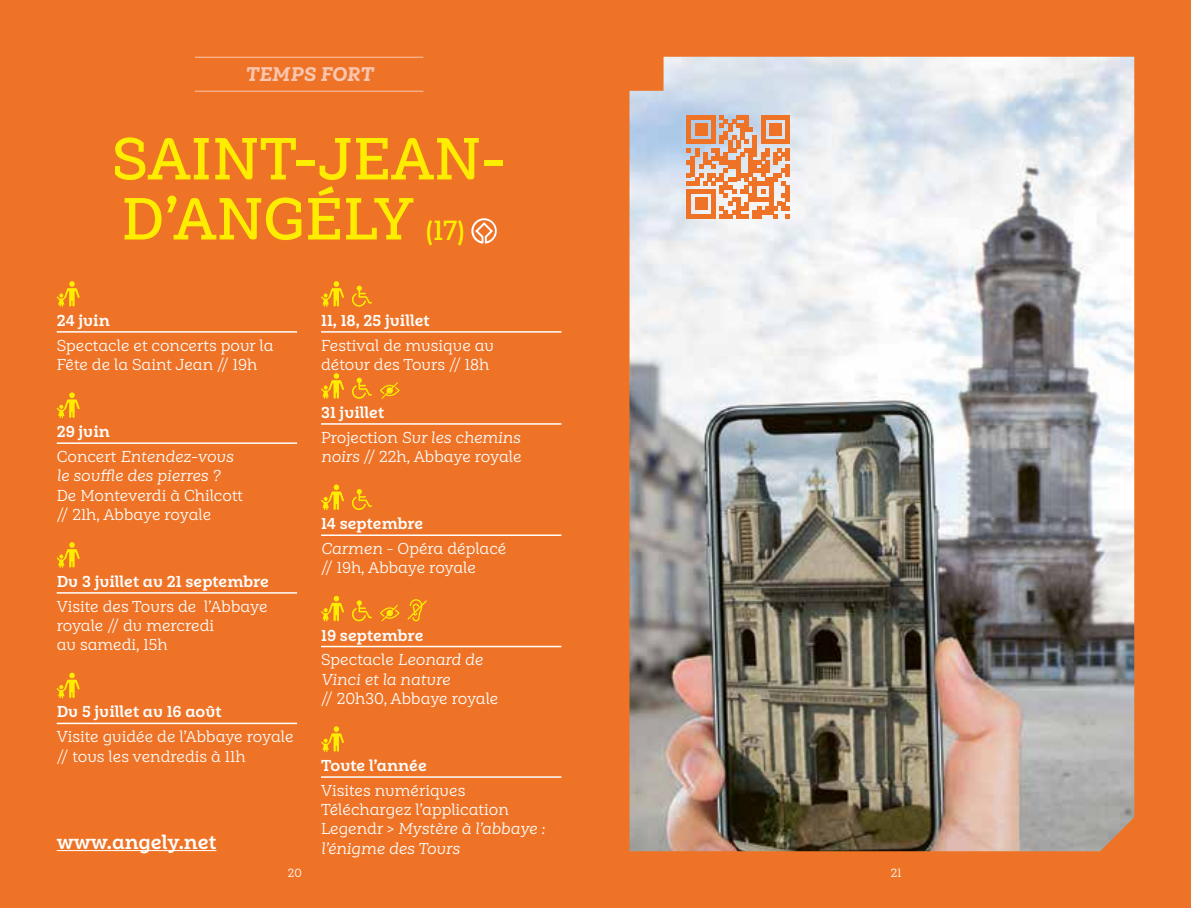
<style>
.page{position:relative;width:1191px;height:908px;background:#fff}
.page>*{position:absolute;margin:0;border:0;box-sizing:border-box;transform-origin:0 0}
.t1{font:600 60px/60px "Weekly Alt";color:#ffed00}
.t2{font:700 20px "Weekly Alt";color:#fff}
.t3{font:italic 800 20px "Weekly Alt";color:#fac6b0}
.t4{font:16px/19.2px "Weekly Alt";color:#fff}
.t5{font:700 16px/24.8px "Weekly Alt";color:#fff}
.t6{font:italic 16px/24.8px "Weekly Alt";color:#fff}
.t7{font:12px "Weekly Alt";color:#fff}
.s1{font-size:28px}
.s2{font-weight:700;font-style:normal}
.s3{font-style:normal}
.s4{font-style:italic}
.s5{font-weight:700}
.s6{font-weight:400}
.s7{font-weight:400;font-style:italic}
</style>
<div class="page">
<div style="left:0;top:0;width:1191px;height:907px;background:#ee7326"></div>
<img style="left:629px;top:57px;width:505px;height:793px">
<svg style="left:471px;top:218px;width:26px;height:25px"></svg>
<hr style="left:57px;top:331px;width:240px;height:1px;background:#fff">
<hr style="left:57px;top:442px;width:240px;height:1px;background:#fff">
<hr style="left:57px;top:592px;width:240px;height:1px;background:#fff">
<hr style="left:57px;top:722px;width:240px;height:1px;background:#fff">
<svg style="left:57px;top:281px;width:23px;height:25px"></svg>
<svg style="left:57px;top:392px;width:23px;height:26px"></svg>
<svg style="left:57px;top:542px;width:23px;height:25px"></svg>
<svg style="left:57px;top:672px;width:23px;height:26px"></svg>
<hr style="left:321px;top:331px;width:240px;height:1px;background:#fff">
<hr style="left:321px;top:423px;width:240px;height:1px;background:#fff">
<hr style="left:321px;top:534px;width:240px;height:1px;background:#fff">
<hr style="left:321px;top:645px;width:240px;height:2px;background:#fff">
<hr style="left:321px;top:776px;width:240px;height:1px;background:#fff">
<svg style="left:321px;top:281px;width:23px;height:25px"></svg>
<svg style="left:352px;top:285px;width:20px;height:22px"></svg>
<svg style="left:321px;top:373px;width:23px;height:25px"></svg>
<svg style="left:352px;top:377px;width:20px;height:22px"></svg>
<svg style="left:380px;top:382px;width:20px;height:16px"></svg>
<svg style="left:321px;top:484px;width:23px;height:26px"></svg>
<svg style="left:352px;top:489px;width:20px;height:21px"></svg>
<svg style="left:321px;top:595px;width:23px;height:26px"></svg>
<svg style="left:352px;top:600px;width:20px;height:21px"></svg>
<svg style="left:380px;top:605px;width:20px;height:16px"></svg>
<svg style="left:407px;top:599px;width:20px;height:22px"></svg>
<svg style="left:321px;top:726px;width:23px;height:25px"></svg>
<hr style="left:195px;top:57px;width:228px;height:1px;background:#fac6b0">
<hr style="left:195px;top:91px;width:228px;height:1px;background:#fac6b0">
<hr style="left:57px;top:849px;width:159px;height:1px;background:#fff">
<svg style="left:686px;top:115px;width:104px;height:103px"></svg>
<p class="t3" style="left:245px;top:63px;width:129px">TEMPS FORT</p>
<h1 class="t1" style="left:112px;top:130px;width:396px">SAINT-JEAN-<br>D’ANGÉLY <span class="s1">(17)</span></h1>
<p class="t5" style="left:57px;top:308px;width:55px">24 juin</p>
<p class="t4" style="left:57px;top:336px;width:218px">Spectacle et concerts pour la<br>Fête de la Saint Jean // 19h</p>
<p class="t6" style="left:57px;top:419px;width:178px"><span class="s2">29 juin<br></span><span class="s3">Concert</span> Entendez-vous</p>
<p class="t6" style="left:57px;top:463px;width:165px">le souffle des pierres ?</p>
<p class="t4" style="left:57px;top:485px;width:188px">De Monteverdi à Chilcott // 21h, Abbaye royale</p>
<p class="t5" style="left:57px;top:569px;width:214px">Du 3 juillet au 21 septembre</p>
<p class="t4" style="left:57px;top:596px;width:212px">Visite des Tours de l’Abbaye royale // du mercredi<br>au samedi, 15h</p>
<p class="t5" style="left:57px;top:699px;width:166px">Du 5 juillet au 16 août</p>
<p class="t4" style="left:57px;top:727px;width:238px">Visite guidée de l’Abbaye royale // tous les vendredis à 11h</p>
<p class="t2" style="left:57px;top:829px;width:161px">www.angely.net</p>
<p class="t5" style="left:321px;top:308px;width:110px">11, 18, 25 juillet</p>
<p class="t4" style="left:321px;top:336px;width:175px">Festival de musique au détour des Tours // 18h</p>
<p class="t6" style="left:321px;top:400px;width:201px"><span class="s2">31 juillet<br></span><span class="s3">Projection</span> Sur les chemins</p>
<p class="t4" style="left:321px;top:447px;width:202px"><span class="s4">noirs</span> // 22h, Abbaye royale</p>
<p class="t4" style="left:321px;top:511px;width:187px;line-height:24.8px"><span class="s5">14 septembre<br></span><span class="s4">Carmen</span> - Opéra déplacé</p>
<p class="t4" style="left:321px;top:558px;width:156px">// 19h, Abbaye royale</p>
<p class="t5" style="left:321px;top:622px;width:163px">19 septembre<br><span class="s6">Spectacle</span> <span class="s7">Leonard de</span></p>
<p class="t6" style="left:321px;top:666px;width:131px">Vinci et la nature</p>
<p class="t4" style="left:321px;top:688px;width:179px">// 20h30, Abbaye royale</p>
<p class="t5" style="left:321px;top:753px;width:107px">Toute l’année</p>
<p class="t4" style="left:321px;top:780px;width:226px">Visites numériques<br>Téléchargez l’application<br>Legendr &gt; <span class="s4">Mystère à l’abbaye : l’énigme des Tours</span></p>
<p class="t7" style="left:288px;top:865px;width:15px">20</p>
<p class="t7" style="left:891px;top:865px;width:12px">21</p>
</div>
